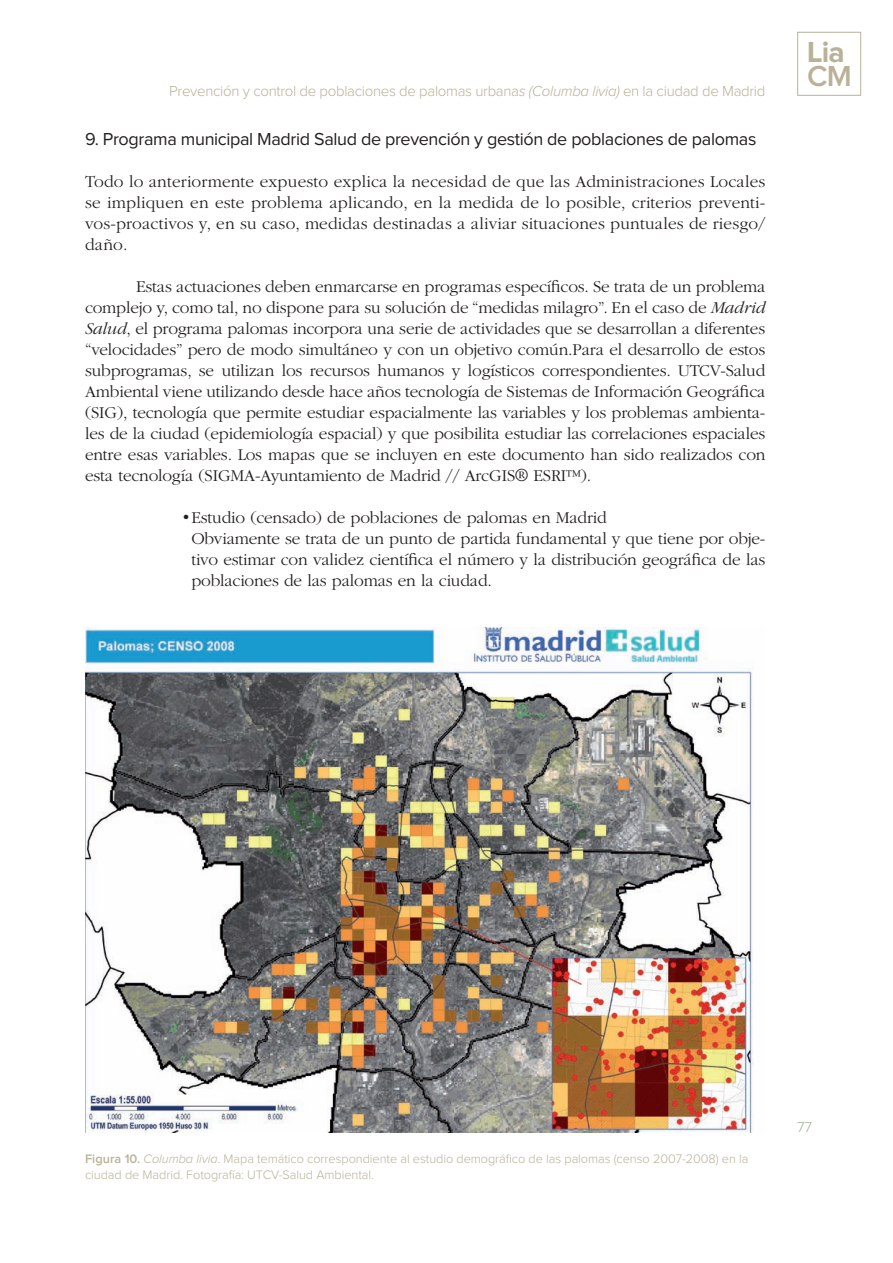
<style>
.page{position:relative;width:893px;height:1263px;background:#fff}
.page>*{position:absolute;margin:0;border:0;box-sizing:border-box;transform-origin:0 0}
.t1{font:700 30px "Proxima Nova";color:#b9b298}
.t2{font:600 30px "Proxima Nova";color:#b9b298}
.t3{font:18px "Proxima Nova";letter-spacing:-.02em;color:#231f20}
.t4{font:300 17.25px/21px "ITC Garamond Std";letter-spacing:-.01em;color:#231f20;text-align:justify}
.t5{font:300 15px "Proxima Nova";letter-spacing:-.02em;color:#b9b298}
.t6{font:300 15px "Proxima Nova";color:#a1b69b}
.t7{font:300 12.75px/15.8px "Proxima Nova";letter-spacing:-.005em;color:#b9b298}
.s1{font-style:italic}
.s2{font-weight:600}
</style>
<div class="page">
<div style="left:797px;top:32px;width:64px;height:64px;border:1px solid #b9b298"></div>
<img style="left:85px;top:628px;width:669px;height:504px">
<p class="t5" style="left:169px;top:84px;width:598px">Prevención y control de poblaciones de palomas urbana<span class="s1">s (Columba livia)</span> en la ciudad de Madrid</p>
<p class="t3" style="left:85px;top:131px;width:673px">9. Programa municipal Madrid Salud de prevención y gestión de poblaciones de palomas</p>
<p class="t4" style="left:85px;top:171px;width:682px">Todo lo anteriormente expuesto explica la necesidad de que las Administraciones Locales se impliquen en este problema aplicando, en la medida de lo posible, criterios preventi&shy;vos-proactivos y, en su caso, medidas destinadas a aliviar situaciones puntuales de riesgo/ daño.</p>
<p class="t4" style="left:85px;top:276px;width:682px;text-indent:51px">Estas actuaciones deben enmarcarse en programas específicos. Se trata de un problema complejo y, como tal, no dispone para su solución de “medidas milagro”. En el caso de <span class="s1">Madrid Salud</span>, el programa palomas incorpora una serie de actividades que se desarrollan a diferentes “velocidades” pero de modo simultáneo y con un objetivo común.Para el desarrollo de estos subprogramas, se utilizan los recursos humanos y logísticos correspondientes. UTCV-Salud Ambiental viene utilizando desde hace años tecnología de Sistemas de Información Geográfica (SIG), tecnología que permite estudiar espacialmente las variables y los problemas ambienta&shy;les de la ciudad (epidemiología espacial) y que posibilita estudiar las correlaciones espaciales entre esas variables. Los mapas que se incluyen en este documento han sido realizados con esta tecnología (SIGMA-Ayuntamiento de Madrid // ArcGIS® ESRI™).</p>
<p class="t4" style="left:191px;top:507px;width:576px;text-align:left;text-indent:-11px">• Estudio (censado) de poblaciones de palomas en Madrid<br>Obviamente se trata de un punto de partida fundamental y que tiene por obje&shy;tivo estimar con validez científica el número y la distribución geográfica de las poblaciones de las palomas en la ciudad.</p>
<h1 class="t1" style="left:807px;top:39px;width:39px">Lia</h1>
<h1 class="t2" style="left:807px;top:63px;width:46px">CM</h1>
<p class="t7" style="left:85px;top:1151px;width:665px"><span class="s2">Figura 10.</span> <span class="s1">Columba livia</span>. Mapa temático correspondiente al estudio demográfico de las palomas (censo 2007-2008) en la ciudad de Madrid. Fotografía: UTCV-Salud Ambiental.</p>
<p class="t6" style="left:797px;top:1120px;width:16px">77</p>
</div>
